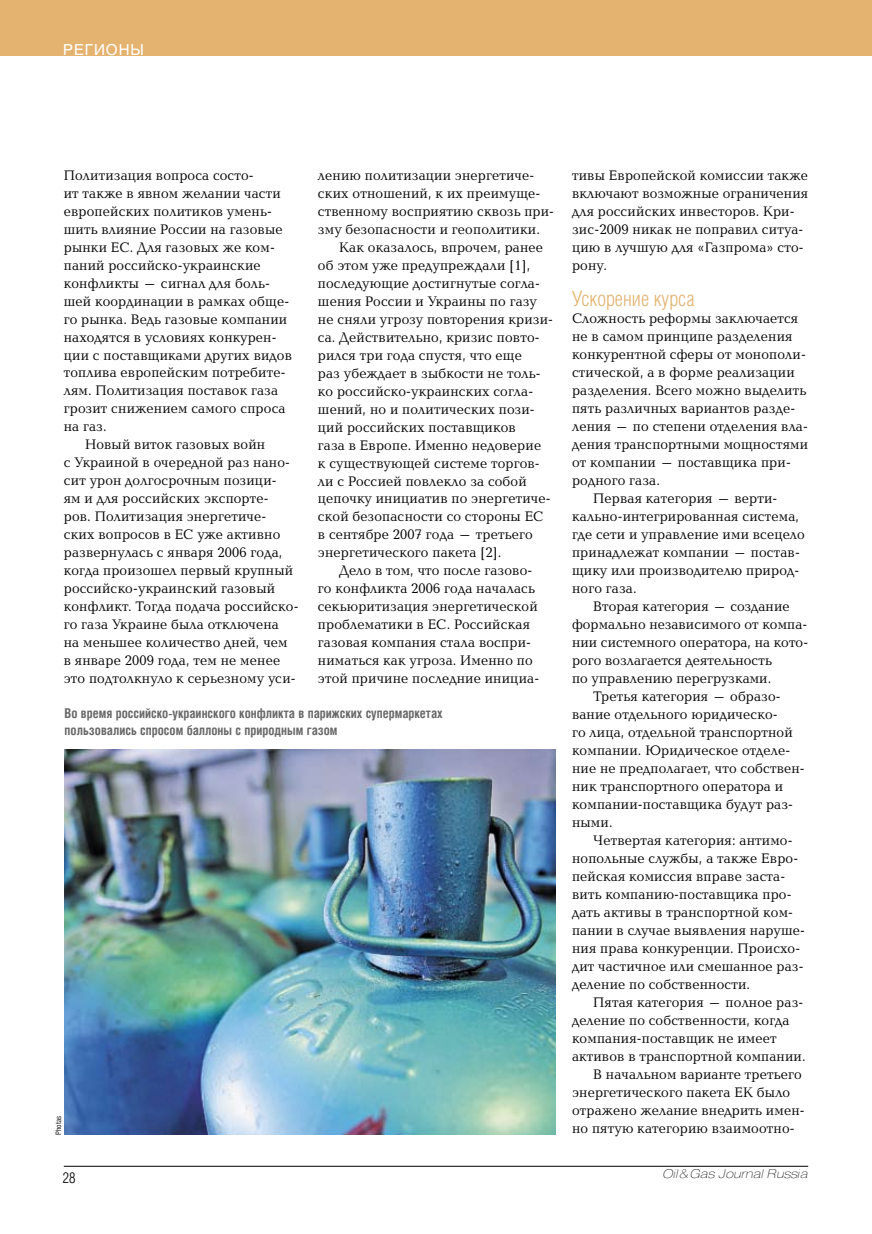
<style>
.page{position:relative;width:872px;height:1234px;background:#fff}
.page>*{position:absolute;margin:0;border:0;box-sizing:border-box;transform-origin:0 0}
.t1{font:300 21px "v Helios Cond";color:#e5b370}
.t2{font:15px "v Helios";letter-spacing:.06em;color:#fff}
.t3{font:300 15px "v Helios Cond";color:#000}
.t4{font:14.25px/18px "Baltica";letter-spacing:.015em;color:#000;scale:.95 1}
.t5{font:700 13.5px/16.5px "v Helios Cond";color:#686868;scale:.95 1}
.t6{font:italic 100 12px "v Helios Ext";color:#000}
.t7{font:7.5px "v Helios Cond";color:#000;scale:.95 1}
</style>
<div class="page">
<hr style="left:64px;top:1165px;width:744px;height:1px;background:#000">
<div style="left:0;top:0;width:872px;height:55px;background:#e5b370"></div>
<img style="left:65px;top:749px;width:490px;height:385px">
<p class="t2" style="left:63px;top:41px;width:82px">РЕГИОНЫ</p>
<p class="t4" style="left:64px;top:166px;width:201px">Политизация вопроса состо-</p>
<p class="t4" style="left:64px;top:184px;width:230px">ит также в явном желании части</p>
<p class="t4" style="left:64px;top:202px;width:220px">европейских политиков умень-</p>
<p class="t4" style="left:64px;top:220px;width:232px">шить влияние России на газовые</p>
<p class="t4" style="left:64px;top:238px;width:224px">рынки ЕС. Для газовых же ком-</p>
<p class="t4" style="left:64px;top:256px;width:209px">паний российско-украинские</p>
<p class="t4" style="left:64px;top:274px;width:218px">конфликты – сигнал для боль-</p>
<p class="t4" style="left:64px;top:292px;width:239px">шей координации в рамках обще-</p>
<p class="t4" style="left:64px;top:310px;width:237px">го рынка. Ведь газовые компании</p>
<p class="t4" style="left:64px;top:328px;width:225px">находятся в условиях конкурен-</p>
<p class="t4" style="left:64px;top:346px;width:242px">ции с поставщиками других видов</p>
<p class="t4" style="left:64px;top:364px;width:235px">топлива европейским потребите-</p>
<p class="t4" style="left:64px;top:382px;width:227px">лям. Политизация поставок газа</p>
<p class="t4" style="left:64px;top:400px;width:235px">грозит снижением самого спроса</p>
<p class="t4" style="left:64px;top:418px;width:47px">на газ.</p>
<p class="t4" style="left:85px;top:436px;width:191px">Новый виток газовых войн</p>
<p class="t4" style="left:64px;top:454px;width:239px">с Украиной в очередной раз нано-</p>
<p class="t4" style="left:64px;top:472px;width:225px">сит урон долгосрочным позици-</p>
<p class="t4" style="left:64px;top:490px;width:217px">ям и для российских экспорте-</p>
<p class="t4" style="left:64px;top:508px;width:214px">ров. Политизация энергетиче-</p>
<p class="t4" style="left:64px;top:526px;width:229px">ских вопросов в ЕС уже активно</p>
<p class="t4" style="left:64px;top:543px;width:232px">развернулась с января 2006 года,</p>
<p class="t4" style="left:64px;top:561px;width:243px">когда произошел первый крупный</p>
<p class="t4" style="left:64px;top:579px;width:224px">российско-украинский газовый</p>
<p class="t4" style="left:64px;top:597px;width:248px">конфликт. Тогда подача российско-</p>
<p class="t4" style="left:64px;top:615px;width:228px">го газа Украине была отключена</p>
<p class="t4" style="left:64px;top:633px;width:237px">на меньшее количество дней, чем</p>
<p class="t4" style="left:64px;top:651px;width:229px">в январе 2009 года, тем не менее</p>
<p class="t4" style="left:64px;top:669px;width:245px">это подтолкнуло к серьезному уси-</p>
<p class="t4" style="left:318px;top:166px;width:229px">лению политизации энергетиче-</p>
<p class="t4" style="left:318px;top:184px;width:236px">ских отношений, к их преимуще-</p>
<p class="t4" style="left:318px;top:202px;width:250px">ственному восприятию сквозь при-</p>
<p class="t4" style="left:318px;top:220px;width:235px">зму безопасности и геополитики.</p>
<p class="t4" style="left:339px;top:238px;width:216px">Как оказалось, впрочем, ранее</p>
<p class="t4" style="left:318px;top:256px;width:225px">об этом уже предупреждали [1],</p>
<p class="t4" style="left:318px;top:274px;width:235px">последующие достигнутые согла-</p>
<p class="t4" style="left:318px;top:292px;width:232px">шения России и Украины по газу</p>
<p class="t4" style="left:318px;top:310px;width:249px">не сняли угрозу повторения кризи-</p>
<p class="t4" style="left:318px;top:328px;width:235px">са. Действительно, кризис повто-</p>
<p class="t4" style="left:318px;top:346px;width:216px">рился три года спустя, что еще</p>
<p class="t4" style="left:318px;top:364px;width:236px">раз убеждает в зыбкости не толь-</p>
<p class="t4" style="left:318px;top:382px;width:228px">ко российско-украинских согла-</p>
<p class="t4" style="left:318px;top:400px;width:230px">шений, но и политических пози-</p>
<p class="t4" style="left:318px;top:418px;width:210px">ций российских поставщиков</p>
<p class="t4" style="left:318px;top:436px;width:236px">газа в Европе. Именно недоверие</p>
<p class="t4" style="left:318px;top:454px;width:235px">к существующей системе торгов-</p>
<p class="t4" style="left:318px;top:472px;width:221px">ли с Россией повлекло за собой</p>
<p class="t4" style="left:318px;top:490px;width:246px">цепочку инициатив по энергетиче-</p>
<p class="t4" style="left:318px;top:508px;width:239px">ской безопасности со стороны ЕС</p>
<p class="t4" style="left:318px;top:526px;width:228px">в сентябре 2007 года – третьего</p>
<p class="t4" style="left:318px;top:544px;width:195px">энергетического пакета [2].</p>
<p class="t4" style="left:339px;top:562px;width:205px">Дело в том, что после газово-</p>
<p class="t4" style="left:318px;top:580px;width:230px">го конфликта 2006 года началась</p>
<p class="t4" style="left:318px;top:598px;width:233px">секьюритизация энергетической</p>
<p class="t4" style="left:318px;top:615px;width:225px">проблематики в ЕС. Российская</p>
<p class="t4" style="left:318px;top:633px;width:226px">газовая компания стала воспри-</p>
<p class="t4" style="left:318px;top:651px;width:228px">ниматься как угроза. Именно по</p>
<p class="t4" style="left:318px;top:669px;width:234px">этой причине последние инициа-</p>
<p class="t5" style="left:65px;top:704px;width:399px">Во время российско-украинского конфликта в парижских супермаркетах пользовались спросом баллоны с природным газом</p>
<p class="t7" style="left:54px;top:1134px;width:21px;rotate:-90deg">Photas</p>
<p class="t3" style="left:63px;top:1169px;width:14px">28</p>
<p class="t4" style="left:572px;top:166px;width:250px">тивы Европейской комиссии также включают возможные ограничения для российских инвесторов. Кри&shy;зис-2009 никак не поправил ситуа&shy;цию в лучшую для «Газпрома» сто&shy;рону.</p>
<h1 class="t1" style="left:572px;top:286px;width:124px">Ускорение курса</h1>
<p class="t4" style="left:572px;top:310px;width:239px">Сложность реформы заключается</p>
<p class="t4" style="left:572px;top:328px;width:233px">не в самом принципе разделения</p>
<p class="t4" style="left:572px;top:346px;width:247px">конкурентной сферы от монополи-</p>
<p class="t4" style="left:572px;top:364px;width:236px">стической, а в форме реализации</p>
<p class="t4" style="left:572px;top:382px;width:248px">разделения. Всего можно выделить</p>
<p class="t4" style="left:572px;top:400px;width:236px">пять различных вариантов разде-</p>
<p class="t4" style="left:572px;top:418px;width:250px">ления – по степени отделения вла-</p>
<p class="t4" style="left:572px;top:436px;width:250px">дения транспортными мощностями</p>
<p class="t4" style="left:572px;top:454px;width:232px">от компании – поставщика при-</p>
<p class="t4" style="left:572px;top:472px;width:94px">родного газа.</p>
<p class="t4" style="left:593px;top:490px;width:195px">Первая категория – верти-</p>
<p class="t4" style="left:572px;top:507px;width:240px">кально-интегрированная система,</p>
<p class="t4" style="left:572px;top:525px;width:246px">где сети и управление ими всецело</p>
<p class="t4" style="left:572px;top:543px;width:241px">принадлежат компании – постав-</p>
<p class="t4" style="left:572px;top:561px;width:241px">щику или производителю природ-</p>
<p class="t4" style="left:572px;top:579px;width:69px">ного газа.</p>
<p class="t4" style="left:593px;top:597px;width:208px">Вторая категория – создание</p>
<p class="t4" style="left:572px;top:615px;width:249px">формально независимого от компа-</p>
<p class="t4" style="left:572px;top:633px;width:250px">нии системного оператора, на кото-</p>
<p class="t4" style="left:572px;top:651px;width:212px">рого возлагается деятельность</p>
<p class="t4" style="left:572px;top:669px;width:211px">по управлению перегрузками.</p>
<p class="t4" style="left:593px;top:687px;width:199px">Третья категория – образо-</p>
<p class="t4" style="left:572px;top:705px;width:218px">вание отдельного юридическо-</p>
<p class="t4" style="left:572px;top:723px;width:234px">го лица, отдельной транспортной</p>
<p class="t4" style="left:572px;top:741px;width:231px">компании. Юридическое отделе-</p>
<p class="t4" style="left:572px;top:759px;width:246px">ние не предполагает, что собствен-</p>
<p class="t4" style="left:572px;top:777px;width:224px">ник транспортного оператора и</p>
<p class="t4" style="left:572px;top:795px;width:234px">компании-поставщика будут раз-</p>
<p class="t4" style="left:572px;top:813px;width:44px">ными.</p>
<p class="t4" style="left:593px;top:831px;width:211px">Четвертая категория: антимо-</p>
<p class="t4" style="left:572px;top:849px;width:239px">нопольные службы, а также Евро-</p>
<p class="t4" style="left:572px;top:867px;width:226px">пейская комиссия вправе заста-</p>
<p class="t4" style="left:572px;top:885px;width:232px">вить компанию-поставщика про-</p>
<p class="t4" style="left:572px;top:903px;width:234px">дать активы в транспортной ком-</p>
<p class="t4" style="left:572px;top:921px;width:247px">пании в случае выявления наруше-</p>
<p class="t4" style="left:572px;top:939px;width:242px">ния права конкуренции. Происхо-</p>
<p class="t4" style="left:572px;top:957px;width:245px">дит частичное или смешанное раз-</p>
<p class="t4" style="left:572px;top:975px;width:189px">деление по собственности.</p>
<p class="t4" style="left:593px;top:993px;width:222px">Пятая категория – полное раз-</p>
<p class="t4" style="left:572px;top:1011px;width:230px">деление по собственности, когда</p>
<p class="t4" style="left:572px;top:1029px;width:217px">компания-поставщик не имеет</p>
<p class="t4" style="left:572px;top:1047px;width:247px">активов в транспортной компании.</p>
<p class="t4" style="left:593px;top:1065px;width:221px">В начальном варианте третьего</p>
<p class="t4" style="left:572px;top:1083px;width:231px">энергетического пакета ЕК было</p>
<p class="t4" style="left:572px;top:1100px;width:246px">отражено желание внедрить имен-</p>
<p class="t4" style="left:572px;top:1118px;width:236px">но пятую категорию взаимоотно-</p>
<p class="t6" style="left:663px;top:1165px;width:147px">Oil&amp;Gas Journal Russia</p>
</div>
